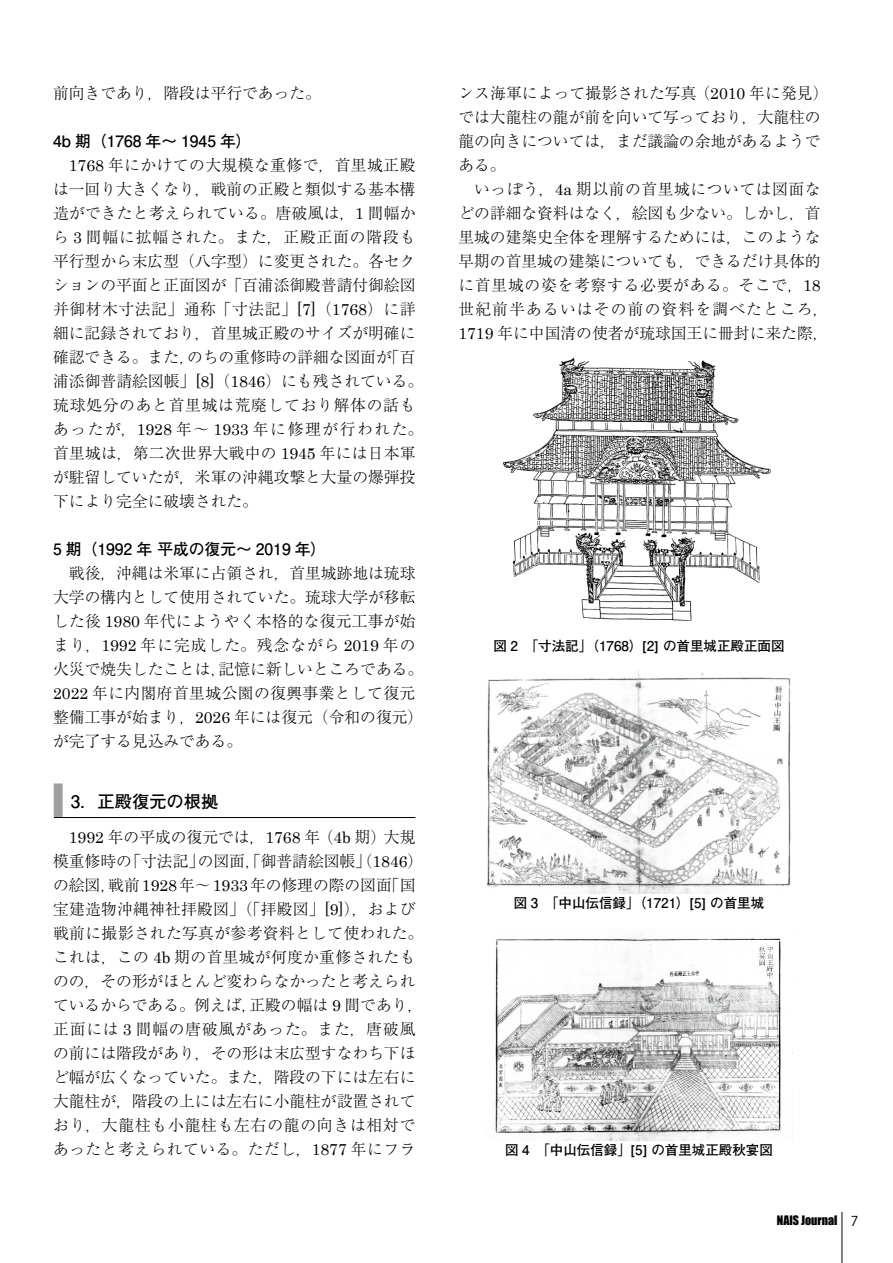
<style>
.page{position:relative;width:893px;height:1263px;background:#fff}
.page>*{position:absolute;margin:0;border:0;box-sizing:border-box;transform-origin:0 0}
.t1{font:700 17.25px "Futo Go B101 Pro";color:#000}
.t2{font:300 15.75px/24px "Ryumin Pro";color:#000}
.t3{font:700 15.75px "Futo Go B101 Pro";color:#000}
.t4{font:700 13.5px "Futo Go B101 Pro";color:#000}
.t5{font:12px "Impact";color:#000}
.s1{font-family:"Century";font-weight:400}
.s2{font-family:"Gothic MB101 Pro";font-weight:500;font-size:38.85px;color:#9fa0a0}
.s3{font-family:"Koz Go Pro";font-size:13.5px}
</style>
<div class="page">
<hr style="left:54px;top:817px;width:361px;height:1px;background:#000">
<img style="left:494px;top:934px;width:288px;height:206px">
<img style="left:487px;top:670px;width:304px;height:223px">
<img style="left:503px;top:357px;width:269px;height:264px">
<hr style="left:842px;top:1212px;width:1px;height:51px;background:#000">
<p class="t2" style="left:53px;top:80px;width:269px">前向きであり，階段は平行であった。</p>
<p class="t3" style="left:53px;top:128px;width:200px">4b 期（1768 年～ 1945 年）</p>
<p class="t2" style="left:53px;top:152px;width:372px;text-indent:16px"><span class="s1">1768</span> 年にかけての大規模な重修で，首里城正殿は一回り大きくなり，戦前の正殿と類似する基本構造ができたと考えられている。唐破風は，<span class="s1">1</span> 間幅から <span class="s1">3</span> 間幅に拡幅された。また，正殿正面の階段も平行型から末広型（八字型）に変更された。各セクションの平面と正面図が「百浦添御殿普請付御絵図并御材木寸法記」通称「寸法記」<span class="s1">[7]</span>（<span class="s1">1768</span>）に詳細に記録されており，首里城正殿のサイズが明確に確認できる。また，のちの重修時の詳細な図面が「百浦添御普請絵図帳」<span class="s1">[8]</span>（<span class="s1">1846</span>）にも残されている。琉球処分のあと首里城は荒廃しており解体の話もあったが，<span class="s1">1928</span> 年～ <span class="s1">1933</span> 年に修理が行われた。首里城は，第二次世界大戦中の <span class="s1">1945</span> 年には日本軍が駐留していたが，米軍の沖縄攻撃と大量の爆弾投下により完全に破壊された。</p>
<p class="t3" style="left:53px;top:536px;width:275px">5 期（1992 年 平成の復元～ 2019 年）</p>
<p class="t2" style="left:53px;top:560px;width:372px;text-indent:16px">戦後，沖縄は米軍に占領され，首里城跡地は琉球大学の構内として使用されていた。琉球大学が移転した後 <span class="s1">1980</span> 年代にようやく本格的な復元工事が始まり，<span class="s1">1992</span> 年に完成した。残念ながら <span class="s1">2019</span> 年の火災で焼失したことは，記憶に新しいところである。<br><span class="s1">2022</span> 年に内閣府首里城公園の復興事業として復元整備工事が始まり，<span class="s1">2026</span> 年には復元（令和の復元）が完了する見込みである。</p>
<p class="t1" style="left:53px;top:787px;width:167px"><span class="s2">■</span> 3．正殿復元の根拠</p>
<p class="t2" style="left:53px;top:824px;width:372px;text-align:center"><span class="s1">1992</span> 年の平成の復元では，<span class="s1">1768</span> 年（<span class="s1">4b</span> 期）大規<br>模重修時の「寸法記」の図面，「御普請絵図帳」（<span class="s1">1846</span>）の絵図，戦前<span class="s1">1928</span>年～<span class="s1">1933</span>年の修理の際の図面「国宝建造物沖縄神社拝殿図」（「拝殿図」<span class="s1">[9]</span>），および戦前に撮影された写真が参考資料として使われた。これは，この <span class="s1">4b</span> 期の首里城が何度か重修されたものの，その形がほとんど変わらなかったと考えられているからである。例えば，正殿の幅は <span class="s1">9</span> 間であり，正面には <span class="s1">3</span> 間幅の唐破風があった。また，唐破風の前には階段があり，その形は末広型すなわち下ほど幅が広くなっていた。また，階段の下には左右に大龍柱が，階段の上には左右に小龍柱が設置されており，大龍柱も小龍柱も左右の龍の向きは相対であったと考えられている。ただし，<span class="s1">1877</span> 年にフラ</p>
<p class="t2" style="left:458px;top:80px;width:372px">ンス海軍によって撮影された写真（<span class="s1">2010</span> 年に発見）では大龍柱の龍が前を向いて写っており，大龍柱の龍の向きについては，まだ議論の余地があるようである。</p>
<p class="t2" style="left:458px;top:176px;width:372px;text-align:center">いっぽう，<span class="s1">4a</span> 期以前の首里城については図面な<br>どの詳細な資料はなく，絵図も少ない。しかし，首里城の建築史全体を理解するためには，このような早期の首里城の建築についても，できるだけ具体的に首里城の姿を考察する必要がある。そこで，<span class="s1">18</span>世紀前半あるいはその前の資料を調べたところ，<br><span class="s1">1719</span> 年に中国清の使者が琉球国王に冊封に来た際，</p>
<p class="t4" style="left:494px;top:635px;width:292px">図 2　「寸法記」（1768）[2] の首里城正殿正面図</p>
<p class="t4" style="left:514px;top:892px;width:252px">図 3　「中山伝信録」（1721）[5] の首里城</p>
<p class="t4" style="left:505px;top:1139px;width:269px">図 4　「中山伝信録」[5] の首里城正殿秋宴図</p>
<p class="t5" style="left:777px;top:1211px;width:83px">NAIS Journal <span class="s3">7</span></p>
</div>
